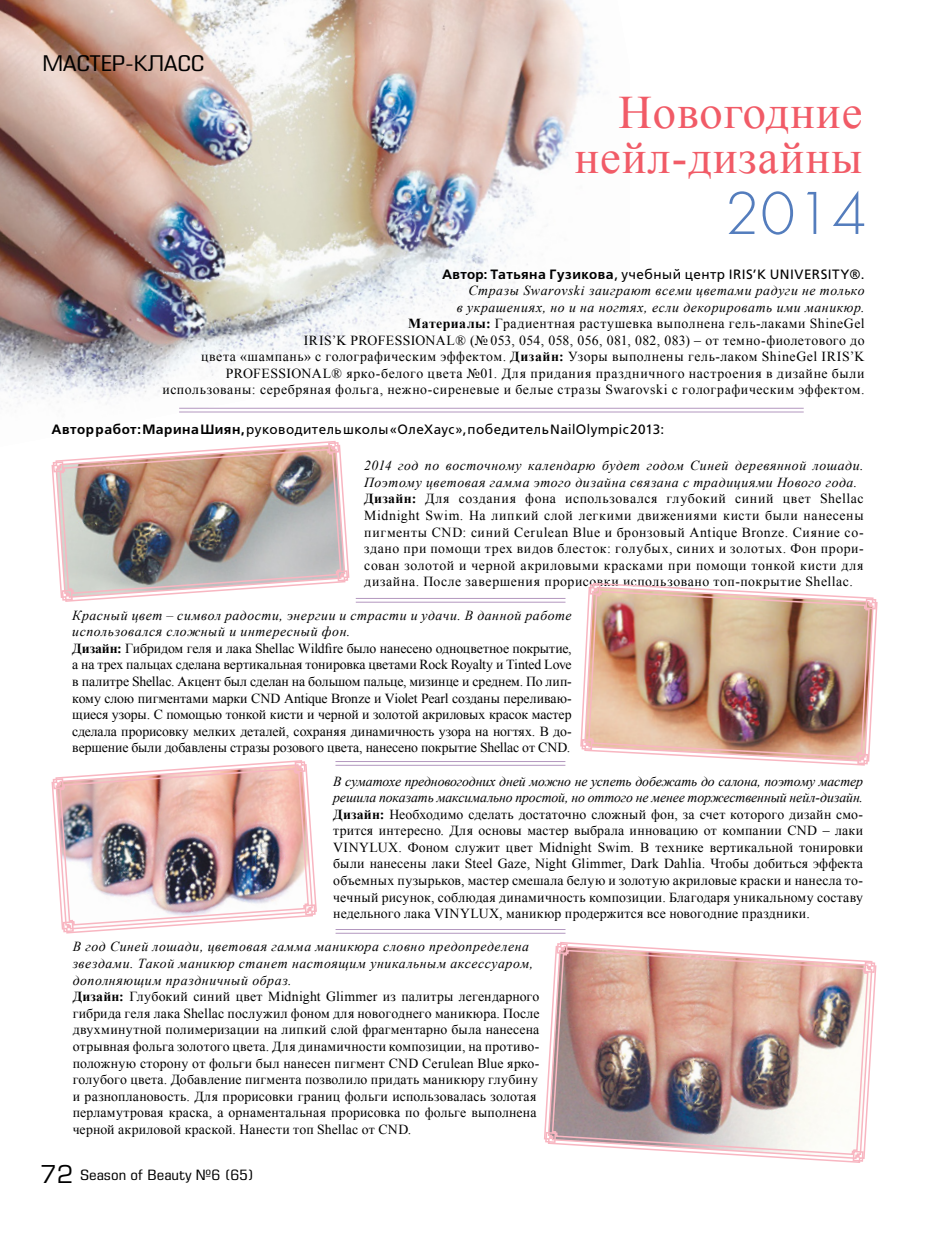
<style>
.page{position:relative;width:936px;height:1234px;background:#fff}
.page>*{position:absolute;margin:0;border:0;box-sizing:border-box;transform-origin:0 0}
.t1{font:63px "Futura Light C";color:#547dbd}
.t2{font:46.5px/45px "Times New Roman";letter-spacing:.02em;color:#f15b67;text-align:right}
.t3{font:21px "Europe Cond";color:#000;scale:1.25 1}
.t4{font:13.8px/16.6px "Times New Roman";letter-spacing:.02em;color:#000}
.t5{font:13.8px/16.6px "Times New Roman";letter-spacing:-.01em;color:#000}
.t6{font:13.8px/16.6px "Times New Roman";letter-spacing:.045em;color:#000}
.t7{font:13.8px/16.5px "Times New Roman";letter-spacing:.04em;color:#000;text-align:right}
.t8{font:13.8px "Europe Cond";color:#000;scale:1.25 1}
.t9{font:13.5px "Free Set C";letter-spacing:.035em;color:#000}
.s1{font-weight:700}
.s2{font-style:italic}
.s3{font-family:"Europe";font-size:24px}
</style>
<div class="page">
<img style="left:0;top:0;width:630px;height:413px">
<img style="left:52px;top:441px;width:297px;height:160px">
<img style="left:580px;top:583px;width:297px;height:182px">
<img style="left:52px;top:760px;width:264px;height:172px">
<img style="left:544px;top:942px;width:331px;height:220px">
<hr style="left:179px;top:408px;width:624px;height:1px;background:#b397bf">
<hr style="left:179px;top:411px;width:624px;height:1px;background:#b397bf">
<hr style="left:356px;top:598px;width:209px;height:1px;background:#b397bf">
<hr style="left:356px;top:601px;width:209px;height:1px;background:#b397bf">
<hr style="left:335px;top:761px;width:230px;height:1px;background:#b397bf">
<hr style="left:335px;top:764px;width:230px;height:1px;background:#b397bf">
<hr style="left:335px;top:928px;width:230px;height:1px;background:#b397bf">
<hr style="left:335px;top:932px;width:230px;height:1px;background:#b397bf">
<h3 class="t3" style="left:43px;top:50px;width:131px">мастер-класс</h3>
<h2 class="t2" style="left:574px;top:89px;width:289px">Новогодние нейл-дизайны</h2>
<h1 class="t1" style="left:724px;top:180px;width:143px">2014</h1>
<p class="t9" style="left:442px;top:266px;width:424px"><span class="s1">Автор: Татьяна Гузикова</span>, учебный центр IRIS’K UNIVERSITY®.</p>
<p class="t7" style="left:162px;top:282px;width:703px"><span class="s2">Стразы Swarovski заиграют всеми цветами радуги не только<br>в украшениях, но и на ногтях, если декорировать ими маникюр.<br></span><span class="s1">Материалы:</span> Градиентная растушевка выполнена гель-лаками ShineGel<br>IRIS’K PROFESSIONAL® (№ 053, 054, 058, 056, 081, 082, 083) – от темно-фиолетового до<br>цвета «шампань» с голографическим эффектом. <span class="s1">Дизайн:</span> Узоры выполнены гель-лаком ShineGel IRIS’K PROFESSIONAL® ярко-белого цвета №01. Для придания праздничного настроения в дизайне были использованы: серебряная фольга, нежно-сиреневые и белые стразы Swarovski с голографическим эффектом.</p>
<p class="t9" style="left:51px;top:422px;width:614px"><span class="s1">Автор работ: Марина Шиян,</span> руководитель школы «ОлеХаус», победитель NailOlympic 2013:</p>
<p class="t6" style="left:364px;top:457px;width:501px"><span class="s2">2014 год по восточному календарю будет годом Синей деревянной лошади.<br>Поэтому цветовая гамма этого дизайна связана с традициями Нового года.<br></span><span class="s1">Дизайн:</span> Для создания фона использовался глубокий синий цвет Shellac Midnight Swim. На липкий слой легкими движениями кисти были нанесены пигменты CND: синий Cerulean Blue и бронзовый Antique Bronze. Сияние со&shy;здано при помощи трех видов блесток: голубых, синих и золотых. Фон прори&shy;сован золотой и черной акриловыми красками при помощи тонкой кисти для дизайна. После завершения прорисовки использовано топ-покрытие Shellac.</p>
<p class="t5" style="left:72px;top:606px;width:501px"><span class="s2">Красный цвет – символ радости, энергии и страсти и удачи. В данной работе использовался сложный и интересный фон.<br></span><span class="s1">Дизайн:</span> Гибридом геля и лака Shellac Wildfire было нанесено одноцветное покрытие, а на трех пальцах сделана вертикальная тонировка цветами Rock Royalty и Tinted Love в палитре Shellac. Акцент был сделан на большом пальце, мизинце и среднем. По лип&shy;кому слою пигментами марки CND Antique Bronze и Violet Pearl созданы переливаю&shy;щиеся узоры. С помощью тонкой кисти и черной и золотой акриловых красок мастер сделала прорисовку мелких деталей, сохраняя динамичность узора на ногтях. В до&shy;вершение были добавлены стразы розового цвета, нанесено покрытие Shellac от CND.</p>
<p class="t4" style="left:333px;top:772px;width:531px;text-align:justify"><span class="s2">В суматохе предновогодних дней можно не успеть добежать до салона, поэтому мастер решила показать максимально простой, но оттого не менее торжественный нейл-дизайн.<br></span><span class="s1">Дизайн:</span> Необходимо сделать достаточно сложный фон, за счет которого дизайн смо&shy;трится интересно. Для основы мастер выбрала инновацию от компании CND – лаки VINYLUX. Фоном служит цвет Midnight Swim. В технике вертикальной тонировки были нанесены лаки Steel Gaze, Night Glimmer, Dark Dahlia. Чтобы добиться эффекта объемных пузырьков, мастер смешала белую и золотую акриловые краски и нанесла то&shy;чечный рисунок, соблюдая динамичность композиции. Благодаря уникальному составу недельного лака VINYLUX, маникюр продержится все новогодние праздники.</p>
<p class="t4" style="left:73px;top:938px;width:468px"><span class="s2">В год Синей лошади, цветовая гамма маникюра словно предопределена звездами. Такой маникюр станет настоящим уникальным аксессуаром, дополняющим праздничный образ.<br></span><span class="s1">Дизайн:</span> Глубокий синий цвет Midnight Glimmer из палитры легендарного гибрида геля лака Shellac послужил фоном для новогоднего маникюра. После двухминутной полимеризации на липкий слой фрагментарно была нанесена отрывная фольга золотого цвета. Для динамичности композиции, на противо&shy;положную сторону от фольги был нанесен пигмент CND Cerulean Blue ярко&shy;голубого цвета. Добавление пигмента позволило придать маникюру глубину и разноплановость. Для прорисовки границ фольги использовалась золотая перламутровая краска, а орнаментальная прорисовка по фольге выполнена черной акриловой краской. Нанести топ Shellac от CND.</p>
<p class="t8" style="left:41px;top:1166px;width:172px"><span class="s3">72</span> Season of Beauty №6 (65)</p>
</div>
